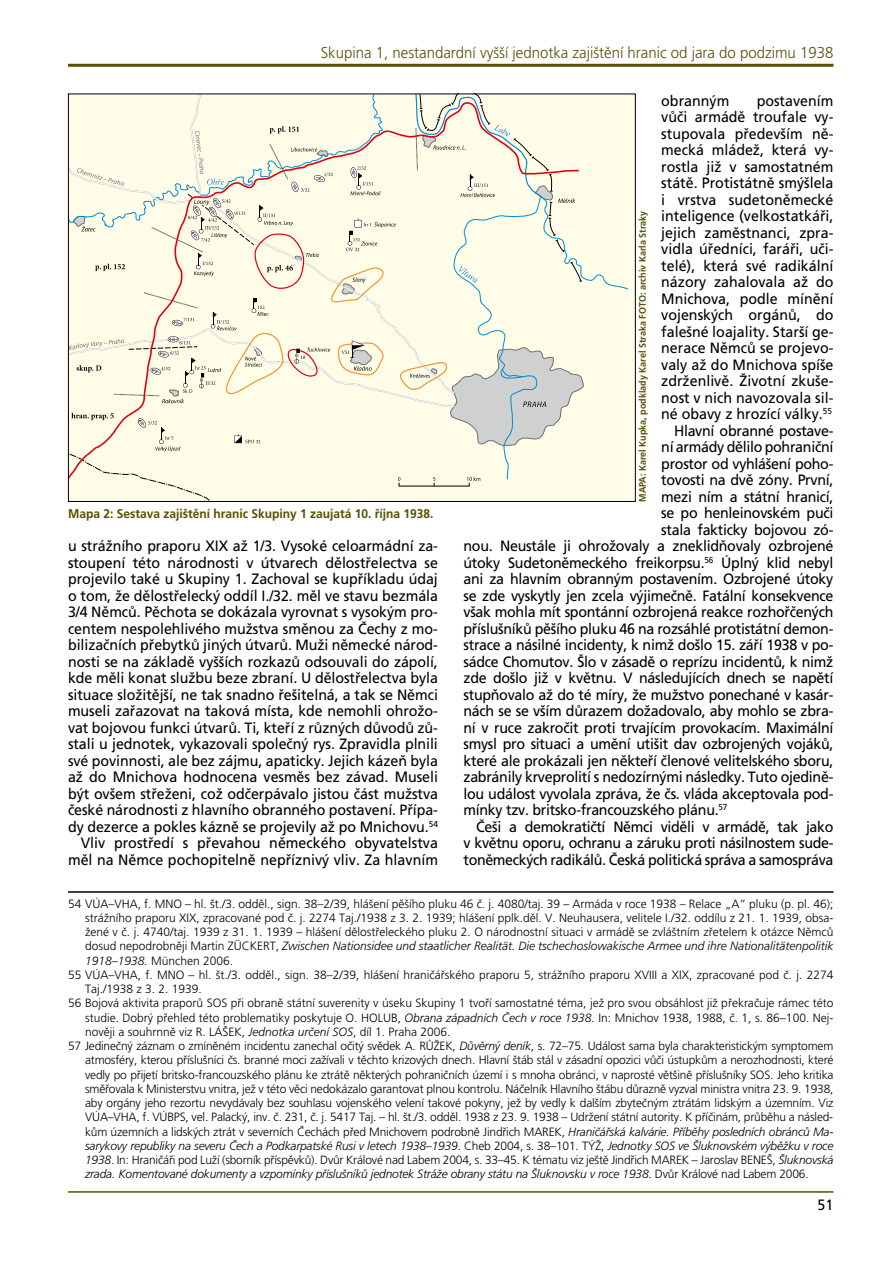
<style>
.page{position:relative;width:893px;height:1263px;background:#fff}
.page>*{position:absolute;margin:0;border:0;box-sizing:border-box;transform-origin:0 0}
.t1{font:15.75px "Frutiger CE Light";color:#555101;scale:.95 1}
.t2{font:15px/16.5px "Frutiger CE";letter-spacing:-.005em;color:#000;text-align:right;scale:.95 1}
.t3{font:15px "Frutiger CE";letter-spacing:-.025em;color:#000;scale:.95 1}
.t4{font:700 12.6px "Frutiger CE";color:#555101;scale:.95 1}
.t5{font:12px "Frutiger CE Light";letter-spacing:-.015em;color:#000}
.t6{font:italic 12px "Frutiger CE Light";letter-spacing:-.015em;color:#000}
.t7{font:700 9.45px "Frutiger CE";color:#555101;scale:.95 1}
.s1{font-style:normal}
.s2{font-style:italic}
</style>
<div class="page">
<hr style="left:68px;top:64px;width:765px;height:3px;background:#555101">
<hr style="left:68px;top:1191px;width:765px;height:2px;background:#555101">
<svg style="left:70px;top:96px;width:559px;height:404px;background:#f7f5e2"></svg>
<hr style="left:68px;top:891px;width:765px;height:2px;background:#000">
<p class="t1" style="left:321px;top:44px;width:541px">Skupina 1, nestandardní vyšší jednotka zajištění hranic od jara do podzimu 1938</p>
<p class="t4" style="left:68px;top:507px;width:386px">Mapa 2: Sestava zajištění hranic Skupiny 1 zaujatá 10. října 1938.</p>
<p class="t2" style="left:68px;top:538px;width:391px">u strážního praporu XIX až 1/3. Vysoké celoarmádní za&shy;stoupení této národnosti v útvarech dělostřelectva se projevilo také u Skupiny 1. Zachoval se kupříkladu údaj o tom, že dělostřelecký oddíl I./32. měl ve stavu bezmála 3/4 Němců. Pěchota se dokázala vyrovnat s vysokým pro&shy;centem nespolehlivého mužstva směnou za Čechy z mo&shy;bilizačních přebytků jiných útvarů. Muži německé národ&shy;nosti se na základě vyšších rozkazů odsouvali do zápolí, kde měli konat službu beze zbraní. U dělostřelectva byla situace složitější, ne tak snadno řešitelná, a tak se Němci museli zařazovat na taková místa, kde nemohli ohrožo&shy;vat bojovou funkci útvarů. Ti, kteří z různých důvodů zů&shy;stali u jednotek, vykazovali společný rys. Zpravidla plnili své povinnosti, ale bez zájmu, apaticky. Jejich kázeň byla až do Mnichova hodnocena vesměs bez závad. Museli být ovšem střeženi, což odčerpávalo jistou část mužstva české národnosti z hlavního obranného postavení. Přípa&shy;dy dezerce a pokles kázně se projevily až po Mnichovu.<sup>54<br></sup>Vliv prostředí s převahou německého obyvatelstva měl na Němce pochopitelně nepříznivý vliv. Za hlavním</p>
<p class="t2" style="left:661px;top:92px;width:73px">obranným</p>
<p class="t2" style="left:757px;top:92px;width:82px">postavením</p>
<p class="t2" style="left:661px;top:109px;width:183px">vůči armádě troufale vy-</p>
<p class="t2" style="left:661px;top:125px;width:183px">stupovala především ně-</p>
<p class="t2" style="left:661px;top:142px;width:183px">mecká mládež, která vy-</p>
<p class="t2" style="left:661px;top:158px;width:183px">rostla již v samostatném</p>
<p class="t2" style="left:661px;top:175px;width:183px">státě. Protistátně smýšlela</p>
<p class="t2" style="left:661px;top:191px;width:183px">i vrstva sudetoněmecké</p>
<p class="t2" style="left:661px;top:208px;width:183px">inteligence (velkostatkáři,</p>
<p class="t2" style="left:661px;top:224px;width:183px">jejich zaměstnanci, zpra-</p>
<p class="t2" style="left:661px;top:241px;width:183px">vidla úředníci, faráři, uči-</p>
<p class="t2" style="left:661px;top:257px;width:183px">telé), která své radikální</p>
<p class="t2" style="left:661px;top:274px;width:183px">názory zahalovala až do</p>
<p class="t2" style="left:661px;top:290px;width:183px">Mnichova, podle mínění</p>
<p class="t2" style="left:661px;top:307px;width:183px">vojenských orgánů, do</p>
<p class="t2" style="left:661px;top:323px;width:183px">falešné loajality. Starší ge-</p>
<p class="t2" style="left:661px;top:340px;width:183px">nerace Němců se projevo-</p>
<p class="t2" style="left:661px;top:356px;width:183px">valy až do Mnichova spíše</p>
<p class="t2" style="left:661px;top:373px;width:183px">zdrženlivě. Životní zkuše-</p>
<p class="t2" style="left:661px;top:389px;width:183px">nost v nich navozovala sil-</p>
<p class="t2" style="left:661px;top:406px;width:181px">né obavy z hrozící války.<sup>55</sup></p>
<p class="t2" style="left:674px;top:422px;width:169px">Hlavní obranné postave-</p>
<p class="t2" style="left:661px;top:439px;width:183px">ní armády dělilo pohraniční</p>
<p class="t2" style="left:661px;top:455px;width:183px">prostor od vyhlášení poho-</p>
<p class="t2" style="left:661px;top:472px;width:183px">tovosti na dvě zóny. První,</p>
<p class="t2" style="left:661px;top:488px;width:183px">mezi ním a státní hranicí,</p>
<p class="t2" style="left:661px;top:505px;width:183px">se po henleinovském puči</p>
<p class="t2" style="left:661px;top:521px;width:183px">stala fakticky bojovou zó-</p>
<p class="t2" style="left:463px;top:538px;width:391px">nou. Neustále ji ohrožovaly a zneklidňovaly ozbrojené</p>
<p class="t2" style="left:463px;top:554px;width:391px">útoky Sudetoněmeckého freikorpsu.<sup>56</sup> Úplný klid nebyl</p>
<p class="t2" style="left:463px;top:571px;width:391px">ani za hlavním obranným postavením. Ozbrojené útoky</p>
<p class="t2" style="left:463px;top:587px;width:391px">se zde vyskytly jen zcela výjimečně. Fatální konsekvence</p>
<p class="t2" style="left:463px;top:604px;width:391px">však mohla mít spontánní ozbrojená reakce rozhořčených</p>
<p class="t2" style="left:463px;top:620px;width:391px">příslušníků pěšího pluku 46 na rozsáhlé protistátní demon-</p>
<p class="t2" style="left:463px;top:637px;width:391px">strace a násilné incidenty, k nimž došlo 15. září 1938 v po-</p>
<p class="t2" style="left:463px;top:653px;width:391px">sádce Chomutov. Šlo v zásadě o reprízu incidentů, k nimž</p>
<p class="t2" style="left:463px;top:670px;width:391px">zde došlo již v květnu. V následujících dnech se napětí</p>
<p class="t2" style="left:463px;top:686px;width:391px">stupňovalo až do té míry, že mužstvo ponechané v kasár-</p>
<p class="t2" style="left:463px;top:703px;width:391px">nách se se vším důrazem dožadovalo, aby mohlo se zbra-</p>
<p class="t2" style="left:463px;top:719px;width:391px">ní v ruce zakročit proti trvajícím provokacím. Maximální</p>
<p class="t2" style="left:463px;top:736px;width:391px">smysl pro situaci a umění utišit dav ozbrojených vojáků,</p>
<p class="t2" style="left:463px;top:752px;width:391px">které ale prokázali jen někteří členové velitelského sboru,</p>
<p class="t2" style="left:463px;top:769px;width:391px">zabránily krveprolití s nedozírnými následky. Tuto ojedině-</p>
<p class="t2" style="left:463px;top:785px;width:391px">lou událost vyvolala zpráva, že čs. vláda akceptovala pod-</p>
<p class="t2" style="left:463px;top:802px;width:279px">mínky tzv. britsko-francouzského plánu.<sup>57</sup></p>
<p class="t3" style="left:476px;top:818px;width:377px">Češi a demokratičtí Němci viděli v armádě, tak jako</p>
<p class="t3" style="left:463px;top:835px;width:391px">v květnu oporu, ochranu a záruku proti násilnostem sude-</p>
<p class="t3" style="left:463px;top:851px;width:391px">toněmeckých radikálů. Česká politická správa a samospráva</p>
<p class="t7" style="left:637px;top:502px;width:308px;rotate:-90deg">MAPA: Karel Kupka, podklady Karel Straka FOTO: archiv Karla Straky</p>
<p class="t5" style="left:68px;top:896px;width:767px">54 VÚA–VHA, f. MNO – hl. št./3. odděl., sign. 38–2/39, hlášení pěšího pluku 46 č. j. 4080/taj. 39 – Armáda v roce 1938 – Relace „A“ pluku (p. pl. 46);</p>
<p class="t5" style="left:85px;top:911px;width:750px">strážního praporu XIX, zpracované pod č. j. 2274 Taj./1938 z 3. 2. 1939; hlášení pplk.děl. V. Neuhausera, velitele I./32. oddílu z 21. 1. 1939, obsa-</p>
<p class="t5" style="left:85px;top:925px;width:750px">žené v č. j. 4740/taj. 1939 z 31. 1. 1939 – hlášení dělostřeleckého pluku 2. O národnostní situaci v armádě se zvláštním zřetelem k otázce Němců</p>
<p class="t6" style="left:85px;top:939px;width:750px"><span class="s1">dosud nepodrobněji Martin ZÜCKERT,</span> Zwischen Nationsidee und staatlicher Realität. Die tschechoslowakische Armee und ihre Nationalitätenpolitik</p>
<p class="t5" style="left:85px;top:953px;width:150px"><span class="s2">1918–1938.</span> München 2006.</p>
<p class="t5" style="left:68px;top:968px;width:767px">55 VÚA–VHA, f. MNO – hl. št./3. odděl., sign. 38–2/39, hlášení hraničářského praporu 5, strážního praporu XVIII a XIX, zpracované pod č. j. 2274</p>
<p class="t5" style="left:85px;top:982px;width:118px">Taj./1938 z 3. 2. 1939.</p>
<p class="t5" style="left:68px;top:996px;width:767px">56 Bojová aktivita praporů SOS při obraně státní suverenity v úseku Skupiny 1 tvoří samostatné téma, jež pro svou obsáhlost již překračuje rámec této</p>
<p class="t5" style="left:85px;top:1010px;width:750px">studie. Dobrý přehled této problematiky poskytuje O. HOLUB, <span class="s2">Obrana západních Čech v roce 1938.</span> In: Mnichov 1938, 1988, č. 1, s. 86–100. Nej-</p>
<p class="t5" style="left:85px;top:1025px;width:367px">nověji a souhrnně viz R. LÁŠEK, <span class="s2">Jednotka určení SOS</span>, díl 1. Praha 2006.</p>
<p class="t5" style="left:68px;top:1039px;width:767px">57 Jedinečný záznam o zmíněném incidentu zanechal očitý svědek A. RŮŽEK, <span class="s2">Důvěrný deník</span>, s. 72–75. Událost sama byla charakteristickým symptomem</p>
<p class="t5" style="left:85px;top:1053px;width:750px">atmosféry, kterou příslušníci čs. branné moci zažívali v těchto krizových dnech. Hlavní štáb stál v zásadní opozici vůči ústupkům a nerozhodnosti, které</p>
<p class="t5" style="left:85px;top:1067px;width:750px">vedly po přijetí britsko-francouzského plánu ke ztrátě některých pohraničních území i s mnoha obránci, v naprosté většině příslušníky SOS. Jeho kritika</p>
<p class="t5" style="left:85px;top:1082px;width:750px">směřovala k Ministerstvu vnitra, jež v této věci nedokázalo garantovat plnou kontrolu. Náčelník Hlavního štábu důrazně vyzval ministra vnitra 23. 9. 1938,</p>
<p class="t5" style="left:85px;top:1096px;width:750px">aby orgány jeho rezortu nevydávaly bez souhlasu vojenského velení takové pokyny, jež by vedly k dalším zbytečným ztrátám lidským a územním. Viz</p>
<p class="t5" style="left:85px;top:1110px;width:750px">VÚA–VHA, f. VÚBPS, vel. Palacký, inv. č. 231, č. j. 5417 Taj. – hl. št./3. odděl. 1938 z 23. 9. 1938 – Udržení státní autority. K příčinám, průběhu a násled-</p>
<p class="t5" style="left:85px;top:1124px;width:750px">kům územních a lidských ztrát v severních Čechách před Mnichovem podrobně Jindřich MAREK, <span class="s2">Hraničářská kalvárie. Příběhy posledních obránců Ma-</span></p>
<p class="t6" style="left:85px;top:1139px;width:750px">sarykovy republiky na severu Čech a Podkarpatské Rusi v letech 1938–1939<span class="s1">. Cheb 2004, s. 38–101. Týž,</span> Jednotky SOS ve Šluknovském výběžku v roce</p>
<p class="t5" style="left:85px;top:1153px;width:750px"><span class="s2">1938</span>. In: Hraničáři pod Luží (sborník příspěvků). Dvůr Králové nad Labem 2004, s. 33–45. K tématu viz ještě Jindřich MAREK – Jaroslav BENEŠ, <span class="s2">Šluknovská</span></p>
<p class="t6" style="left:85px;top:1167px;width:725px">zrada. Komentované dokumenty a vzpomínky příslušníků jednotek Stráže obrany státu na Šluknovsku v roce 1938<span class="s1">. Dvůr Králové nad Labem 2006.</span></p>
<p class="t2" style="left:818px;top:1196px;width:18px">51</p>
</div>
